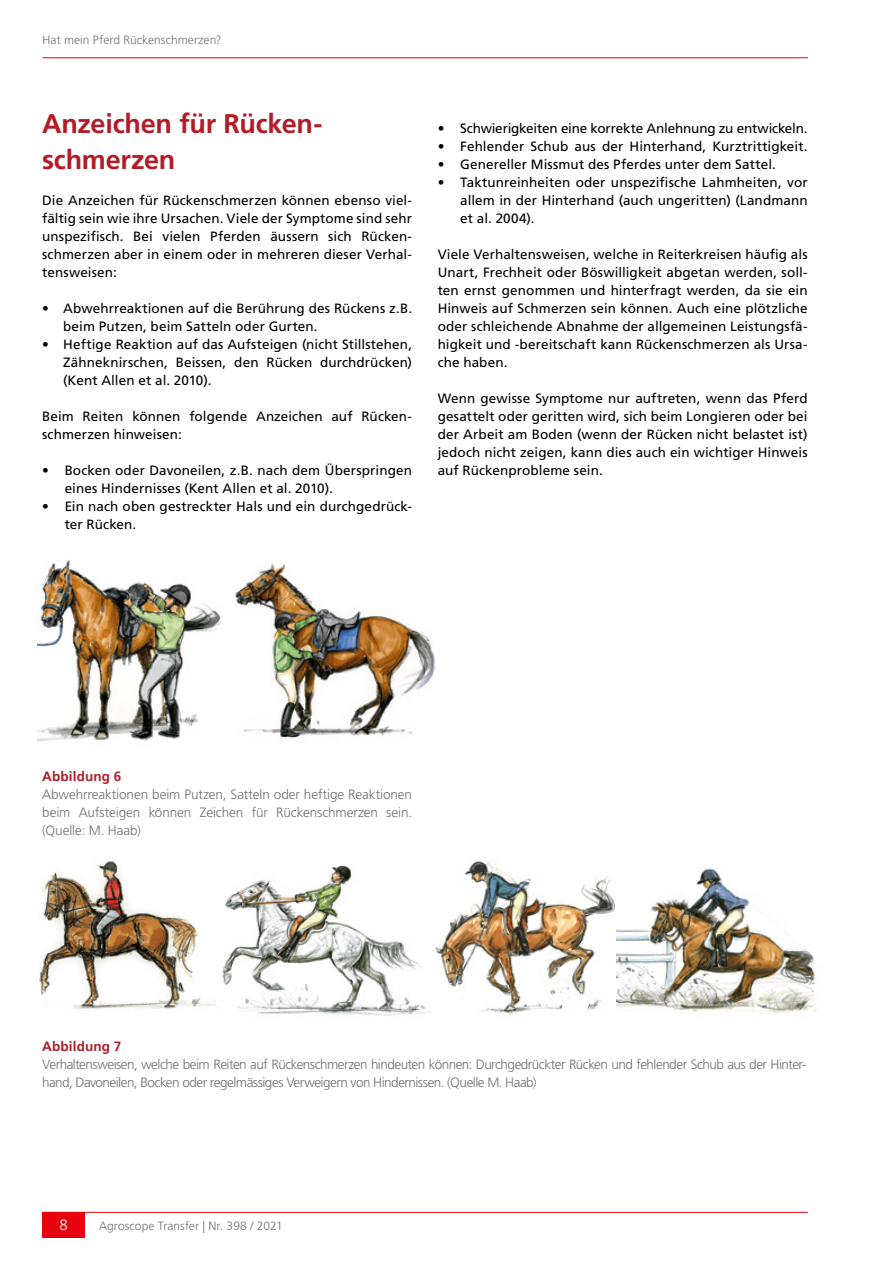
<style>
.page{position:relative;width:893px;height:1263px;background:#fff}
.page>*{position:absolute;margin:0;border:0;box-sizing:border-box;transform-origin:0 0}
.t1{font:700 27px/36px "Frutiger LT Std";letter-spacing:-.01em;color:#b21c27}
.t2{font:300 15px "Frutiger LT Std";color:#fff}
.t3{font:13.5px/18px "Frutiger";letter-spacing:.005em;color:#000;text-align:justify}
.t4{font:300 13.5px/18px "Frutiger LT Std";letter-spacing:-.035em;color:#6f7070}
.t5{font:13.5px "Frutiger";letter-spacing:-.015em;color:#000}
.t6{font:700 13.5px "Frutiger LT Std";letter-spacing:.01em;color:#b21c27}
.t7{font:300 12px "Frutiger LT Std";letter-spacing:.005em;color:#6f7070}
</style>
<div class="page">
<hr style="left:42px;top:1212px;width:766px;height:1px;background:#e7000e">
<div style="left:43px;top:1212px;width:42px;height:25px;background:#e7000e"></div>
<hr style="left:43px;top:57px;width:765px;height:1px;background:#e7000e">
<img style="left:235px;top:564px;width:200px;height:174px">
<img style="left:38px;top:560px;width:184px;height:182px">
<img style="left:222px;top:865px;width:210px;height:151px">
<img style="left:39px;top:861px;width:176px;height:148px">
<img style="left:435px;top:861px;width:180px;height:154px">
<img style="left:616px;top:868px;width:201px;height:146px">
<p class="t7" style="left:43px;top:33px;width:181px">Hat mein Pferd Rückenschmerzen?</p>
<h1 class="t1" style="left:42px;top:105px;width:282px">Anzeichen für Rücken&shy;schmerzen</h1>
<p class="t3" style="left:42px;top:191px;width:371px">Die Anzeichen für Rückenschmerzen können ebenso viel&shy;fältig sein wie ihre Ursachen. Viele der Symptome sind sehr unspezifisch. Bei vielen Pferden äussern sich Rücken&shy;schmerzen aber in einem oder in mehreren dieser Verhal&shy;tensweisen:</p>
<p class="t3" style="left:63px;top:299px;width:350px;text-indent:-21px">• Abwehrreaktionen auf die Berührung des Rückens z.B. beim Putzen, beim Satteln oder Gurten.</p>
<p class="t3" style="left:63px;top:335px;width:350px;text-indent:-21px">• Heftige Reaktion auf das Aufsteigen (nicht Stillstehen, Zähneknirschen, Beissen, den Rücken durchdrücken) (Kent Allen et al. 2010).</p>
<p class="t3" style="left:42px;top:407px;width:371px">Beim Reiten können folgende Anzeichen auf Rücken&shy;schmerzen hinweisen:</p>
<p class="t3" style="left:65px;top:461px;width:349px;text-indent:-23px">• Bocken oder Davoneilen, z.B. nach dem Überspringen eines Hindernisses (Kent Allen et al. 2010).</p>
<p class="t3" style="left:65px;top:497px;width:349px;text-indent:-23px">• Ein nach oben gestreckter Hals und ein durchgedrück&shy;ter Rücken.</p>
<p class="t5" style="left:438px;top:120px;width:371px">• Schwierigkeiten eine korrekte Anlehnung zu entwickeln.</p>
<p class="t3" style="left:438px;top:137px;width:371px">• Fehlender Schub aus der Hinterhand, Kurztrittigkeit.</p>
<p class="t3" style="left:438px;top:155px;width:340px">• Genereller Missmut des Pferdes unter dem Sattel.</p>
<p class="t3" style="left:460px;top:173px;width:349px;text-indent:-23px">• Taktunreinheiten oder unspezifische Lahmheiten, vor allem in der Hinterhand (auch ungeritten) (Landmann et al. 2004).</p>
<p class="t3" style="left:438px;top:245px;width:371px">Viele Verhaltensweisen, welche in Reiterkreisen häufig als Unart, Frechheit oder Böswilligkeit abgetan werden, soll&shy;ten ernst genommen und hinterfragt werden, da sie ein Hinweis auf Schmerzen sein können. Auch eine plötzliche oder schleichende Abnahme der allgemeinen Leistungsfä&shy;higkeit und -bereitschaft kann Rückenschmerzen als Ursa&shy;che haben.</p>
<p class="t3" style="left:438px;top:389px;width:371px">Wenn gewisse Symptome nur auftreten, wenn das Pferd gesattelt oder geritten wird, sich beim Longieren oder bei der Arbeit am Boden (wenn der Rücken nicht belastet ist) jedoch nicht zeigen, kann dies auch ein wichtiger Hinweis auf Rückenprobleme sein.</p>
<p class="t6" style="left:42px;top:768px;width:81px">Abbildung 6</p>
<p class="t4" style="left:42px;top:785px;width:371px;text-align:justify">Abwehrreaktionen beim Putzen, Satteln oder heftige Reaktionen beim Aufsteigen können Zeichen für Rückenschmerzen sein. (Quelle: M. Haab)</p>
<p class="t6" style="left:42px;top:1038px;width:81px">Abbildung 7</p>
<p class="t4" style="left:42px;top:1055px;width:766px">Verhaltensweisen, welche beim Reiten auf Rückenschmerzen hindeuten können: Durchgedrückter Rücken und fehlender Schub aus der Hinter&shy;hand, Davoneilen, Bocken oder regelmässiges Verweigern von Hindernissen. (Quelle M. Haab)</p>
<p class="t2" style="left:60px;top:1216px;width:10px">8</p>
<p class="t7" style="left:99px;top:1219px;width:185px">Agroscope Transfer | Nr. 398 / 2021</p>
</div>
